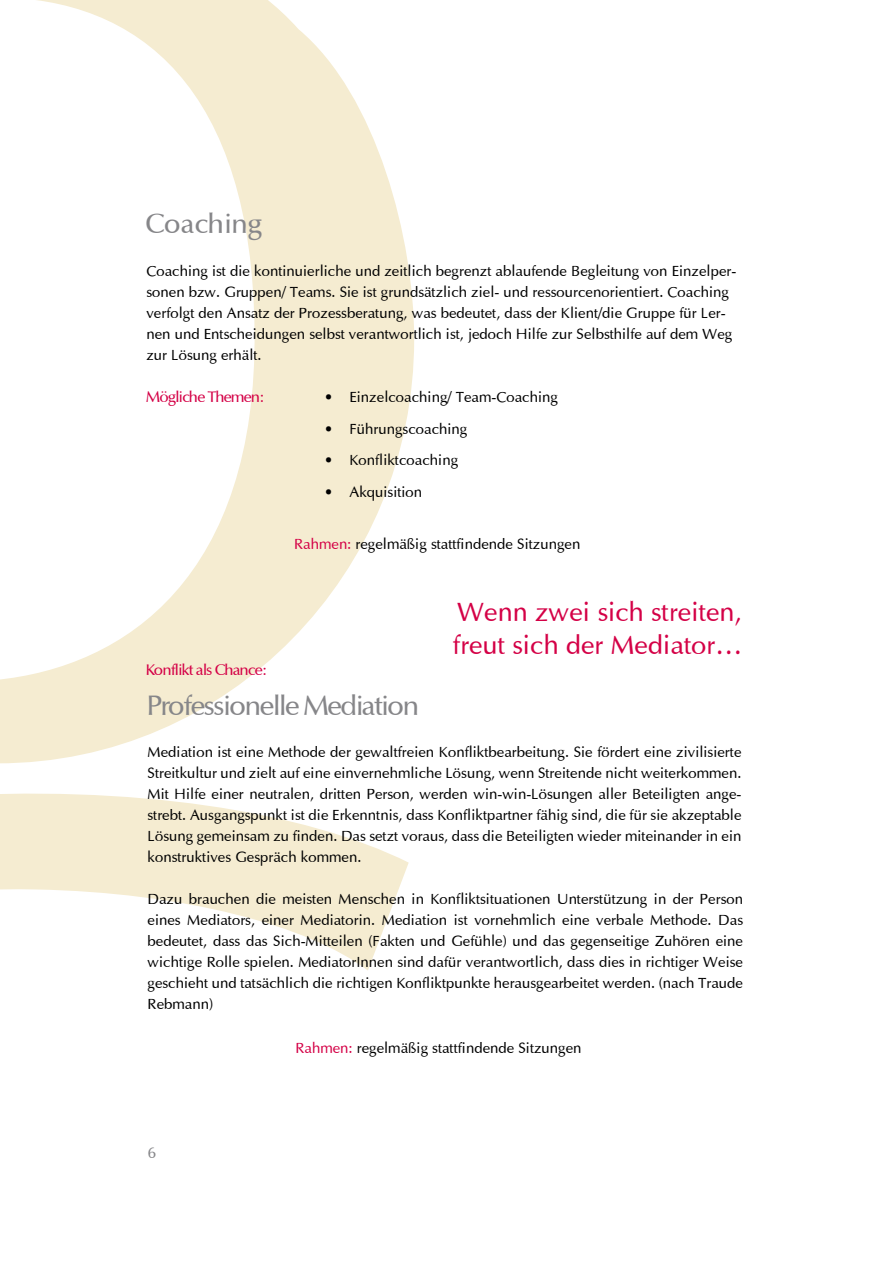
<style>
.page{position:relative;width:893px;height:1263px;background:#fff}
.page>*{position:absolute;margin:0;border:0;box-sizing:border-box;transform-origin:0 0}
.t1{font:27px/32.4px "Optima";color:#d40046}
.t2{font:27px "Optimum Med DB Normal";color:#868689}
.t3{font:27px "Optimum Med DB Normal";letter-spacing:.05em;color:#868689}
.t4{font:15px/21px "Optima";color:#000}
.t5{font:15px "Optimum Med DB Normal";color:#d40046}
.t6{font:15px "Optimum Med DB Normal";color:#868689}
.s1{color:#d40046}
</style>
<div class="page">
<svg style="left:0;top:0;width:414px;height:763px"></svg>
<svg style="left:0;top:793px;width:408px;height:178px;fill:#f5ecd1"></svg>
<h1 class="t3" style="left:146px;top:213px;width:117px">Coaching</h1>
<p class="t4" style="left:146px;top:261px;width:591px">Coaching ist die kontinuierliche und zeitlich begrenzt ablaufende Begleitung von Einzelper&shy;sonen bzw. Gruppen/ Teams. Sie ist grundsätzlich ziel- und ressourcenorientiert. Coaching verfolgt den Ansatz der Prozessberatung, was bedeutet, dass der Klient/die Gruppe für Ler&shy;nen und Entscheidungen selbst verantwortlich ist, jedoch Hilfe zur Selbsthilfe auf dem Weg zur Lösung erhält.</p>
<p class="t4" style="left:324px;top:383px;width:235px;line-height:31.5px">· Einzelcoaching/ Team-Coaching · Führungscoaching<br>· Konfliktcoaching<br>· Akquisition</p>
<p class="t5" style="left:147px;top:391px;width:118px">Mögliche Themen:</p>
<p class="t4" style="left:294px;top:534px;width:288px"><span class="s1">Rahmen:</span> regelmäßig stattfindende Sitzungen</p>
<p class="t5" style="left:146px;top:663px;width:121px">Konflikt als Chance:</p>
<h1 class="t2" style="left:148px;top:694px;width:272px">Professionelle Mediation</h1>
<h1 class="t1" style="left:453px;top:598px;width:290px">Wenn zwei sich streiten, freut sich der Mediator…</h1>
<p class="t4" style="left:147px;top:743px;width:595px;text-align:justify">Mediation ist eine Methode der gewaltfreien Konfliktbearbeitung. Sie fördert eine zivilisierte Streitkultur und zielt auf eine einvernehmliche Lösung, wenn Streitende nicht weiterkommen.<br>Mit Hilfe einer neutralen, dritten Person, werden win-win-Lösungen aller Beteiligten ange&shy;strebt. Ausgangspunkt ist die Erkenntnis, dass Konfliktpartner fähig sind, die für sie akzeptable Lösung gemeinsam zu finden. Das setzt voraus, dass die Beteiligten wieder miteinander in ein konstruktives Gespräch kommen.</p>
<p class="t4" style="left:147px;top:890px;width:597px;text-align:justify">Dazu brauchen die meisten Menschen in Konfliktsituationen Unterstützung in der Person eines Mediators, einer Mediatorin. Mediation ist vornehmlich eine verbale Methode. Das bedeutet, dass das Sich-Mitteilen (Fakten und Gefühle) und das gegenseitige Zuhören eine wichtige Rolle spielen. MediatorInnen sind dafür verantwortlich, dass dies in richtiger Weise geschieht und tatsächlich die richtigen Konfliktpunkte herausgearbeitet werden. (nach Traude Rebmann)</p>
<p class="t4" style="left:295px;top:1038px;width:288px"><span class="s1">Rahmen:</span> regelmäßig stattfindende Sitzungen</p>
<p class="t6" style="left:149px;top:1147px;width:9px">6</p>
</div>
